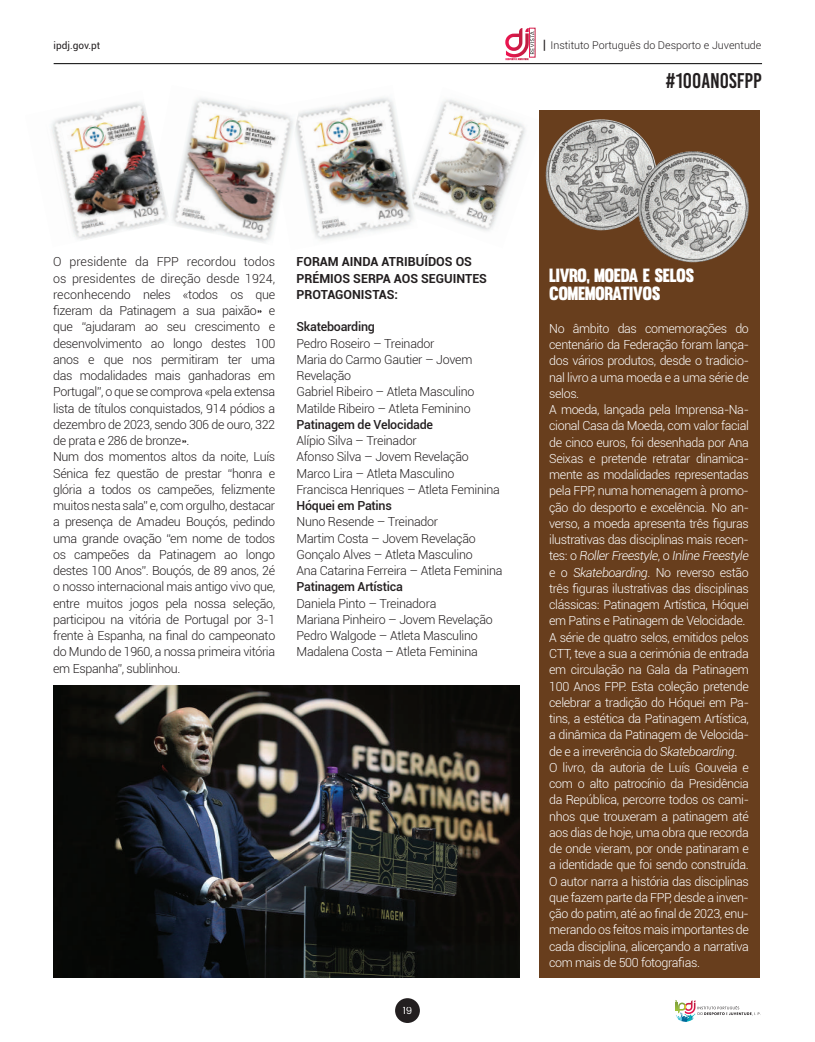
<style>
.page{position:relative;width:815px;height:1042px;background:#fff}
.page>*{position:absolute;margin:0;border:0;box-sizing:border-box;transform-origin:0 0}
.t1{font:21.25px "Bebas Kai";color:#231f20}
.t2{font:18.75px/18.8px "Muro";letter-spacing:-.03em;color:#fff}
.t3{font:300 12.5px/16.2px "Roboto";letter-spacing:-.025em;color:#231f20}
.t4{font:300 12.5px/16.2px "Roboto";letter-spacing:-.03em;color:#fff}
.t5{font:500 12.5px "Roboto";letter-spacing:-.02em;color:#231f20}
.t6{font:700 12.5px/16.2px "Roboto";color:#231f20}
.t7{font:300 10.75px "Roboto";color:#231f20}
.t8{font:10px "Roboto";color:#231f20}
.t9{font:10px "Kerox Non Commercial";color:#fff}
.s1{font-weight:400;font-stretch:condensed;font-size:12.88px}
.s2{font-style:italic}
</style>
<div class="page">
<svg style="left:505px;top:28px;width:29px;height:32px"></svg>
<div style="left:395px;top:998px;width:25px;height:25px;background:#231f20;border-radius:50%"></div>
<hr style="left:54px;top:63px;width:708px;height:1px;background:#000">
<svg style="left:676px;top:1000px;width:85px;height:21px"></svg>
<img style="left:418px;top:99px;width:122px;height:149px">
<img style="left:299px;top:97px;width:119px;height:143px">
<img style="left:172px;top:98px;width:127px;height:145px">
<img style="left:51px;top:102px;width:117px;height:138px">
<div style="left:540px;top:110px;width:220px;height:867px;background:#683e1d"></div>
<img style="left:53px;top:686px;width:467px;height:291px">
<img style="left:546px;top:119px;width:111px;height:111px;border-radius:55px">
<img style="left:638px;top:151px;width:111px;height:111px;border-radius:55px">
<p class="t8" style="left:54px;top:38px;width:48px">ipdj.gov.pt</p>
<p class="t7" style="left:543px;top:38px;width:220px"><span class="s1">|</span> Instituto Português do Desporto e Juventude</p>
<h1 class="t1" style="left:665px;top:70px;width:98px">#100ANOSFPP</h1>
<p class="t3" style="left:53px;top:253px;width:224px">O presidente da FPP recordou todos os presidentes de direção desde 1924, reconhecendo neles «todos os que fizeram da Patinagem a sua paixão» e que “ajudaram ao seu crescimento e desenvolvimento ao longo destes 100 anos e que nos permitiram ter uma das modalidades mais ganhadoras em Portugal”, o que se comprova «pela extensa lista de títulos conquistados, 914 pódios a dezembro de 2023, sendo 306 de ouro, 322 de prata e 286 de bronze».<br>Num dos momentos altos da noite, Luís Sénica fez questão de prestar “honra e glória a todos os campeões, felizmente muitos nesta sala” e, com orgulho, destacar a presença de Amadeu Bouçós, pedindo uma grande ovação “em nome de todos os campeões da Patinagem ao longo destes 100 Anos”. Bouçós, de 89 anos, 2é o nosso internacional mais antigo vivo que, entre muitos jogos pela nossa seleção, participou na vitória de Portugal por 3-1 frente à Espanha, na final do campeonato do Mundo de 1960, a nossa primeira vitória em Espanha”, sublinhou.</p>
<p class="t6" style="left:296px;top:253px;width:192px">FORAM AINDA ATRIBUÍDOS OS<br>PRÉMIOS SERPA AOS SEGUINTES<br>PROTAGONISTAS:</p>
<p class="t5" style="left:296px;top:318px;width:80px">Skateboarding</p>
<p class="t3" style="left:296px;top:335px;width:179px">Pedro Roseiro – Treinador<br>Maria do Carmo Gautier – Jovem<br>Revelação<br>Gabriel Ribeiro – Atleta Masculino<br>Matilde Ribeiro – Atleta Feminino</p>
<p class="t5" style="left:296px;top:416px;width:138px">Patinagem de Velocidade</p>
<p class="t3" style="left:296px;top:432px;width:205px">Alípio Silva – Treinador<br>Afonso Silva – Jovem Revelação<br>Marco Lira – Atleta Masculino<br>Francisca Henriques – Atleta Feminina</p>
<p class="t5" style="left:296px;top:497px;width:97px">Hóquei em Patins</p>
<p class="t3" style="left:296px;top:513px;width:208px">Nuno Resende – Treinador<br>Martim Costa – Jovem Revelação<br>Gonçalo Alves – Atleta Masculino<br>Ana Catarina Ferreira – Atleta Feminina</p>
<p class="t5" style="left:296px;top:578px;width:108px">Patinagem Artística</p>
<p class="t3" style="left:296px;top:595px;width:198px">Daniela Pinto – Treinadora<br>Mariana Pinheiro – Jovem Revelação<br>Pedro Walgode – Atleta Masculino<br>Madalena Costa – Atleta Feminina</p>
<p class="t9" style="left:403px;top:1003px;width:11px">19</p>
<h2 class="t2" style="left:549px;top:265px;width:147px">LIVRO, MOEDA E SELOS<br>COMEMORATIVOS</h2>
<p class="t4" style="left:549px;top:320px;width:201px">No âmbito das comemorações do centenário da Federação foram lança&shy;dos vários produtos, desde o tradicio&shy;nal livro a uma moeda e a uma série de selos.<br>A moeda, lançada pela Imprensa-Na&shy;cional Casa da Moeda, com valor facial de cinco euros, foi desenhada por Ana Seixas e pretende retratar dinamica&shy;mente as modalidades representadas pela FPP, numa homenagem à promo&shy;ção do desporto e excelência. No an&shy;verso, a moeda apresenta três figuras ilustrativas das disciplinas mais recen&shy;tes: o <span class="s2">Roller Freestyle</span>, o <span class="s2">Inline Freestyle </span>e o <span class="s2">Skateboarding</span>. No reverso estão três figuras ilustrativas das disciplinas clássicas: Patinagem Artística, Hóquei em Patins e Patinagem de Velocidade.<br>A série de quatro selos, emitidos pelos CTT, teve a sua a cerimónia de entrada em circulação na Gala da Patinagem 100 Anos FPP. Esta coleção pretende celebrar a tradição do Hóquei em Pa&shy;tins, a estética da Patinagem Artística, a dinâmica da Patinagem de Velocida&shy;de e a irreverência do <span class="s2">Skateboarding</span>.<br>O livro, da autoria de Luís Gouveia e com o alto patrocínio da Presidência da República, percorre todos os cami&shy;nhos que trouxeram a patinagem até aos dias de hoje, uma obra que recorda de onde vieram, por onde patinaram e a identidade que foi sendo construída.<br>O autor narra a história das disciplinas que fazem parte da FPP, desde a inven&shy;ção do patim, até ao final de 2023, enu&shy;merando os feitos mais importantes de cada disciplina, alicerçando a narrativa com mais de 500 fotografias.</p>
</div>
